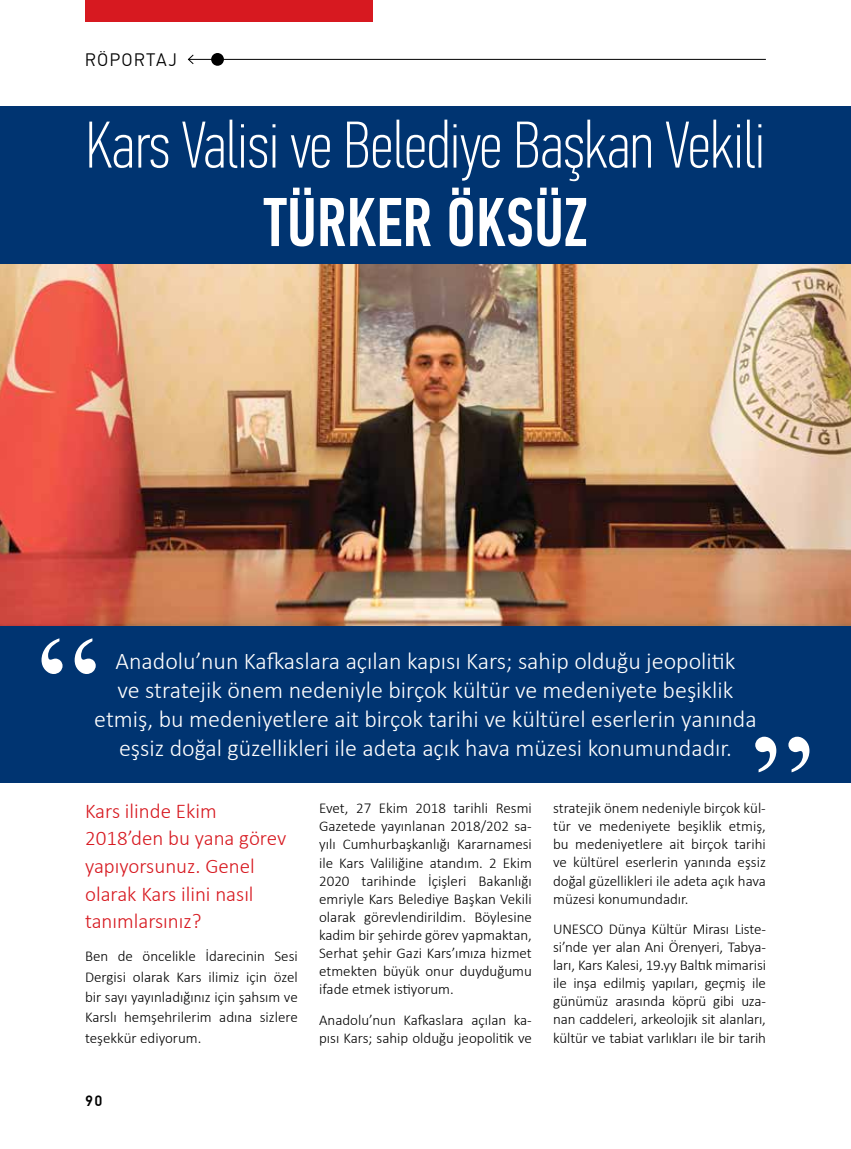
<style>
.page{position:relative;width:851px;height:1149px;background:#fff}
.page>*{position:absolute;margin:0;border:0;box-sizing:border-box;transform-origin:0 0}
.t1{font:500 69px "PF Din Text Comp Pro";color:#fff}
.t2{font:100 66px "PF Din Text Comp Pro";color:#fff}
.t3{font:300 24px/28.8px "Calibri";color:#fff;text-align:center}
.t4{font:300 21px/27.6px "Calibri";color:#d71920}
.t5{font:300 18px "PF Din Text Pro";letter-spacing:.1em;color:#000}
.t6{font:300 15px/18px "Calibri";color:#000;text-align:justify}
.t7{font:500 15px "PF Din Text Pro";color:#000}
</style>
<div class="page">
<hr style="left:188px;top:59px;width:577px;height:1px;background:#000">
<svg style="left:188px;top:54px;width:6px;height:10px"></svg>
<div style="left:211px;top:53px;width:13px;height:13px;background:#000;border-radius:50%"></div>
<div style="left:85px;top:0;width:288px;height:21px;background:#d71920"></div>
<div style="left:0;top:625px;width:850px;height:157px;background:#003471"></div>
<img style="left:0;top:264px;width:850px;height:361px">
<div style="left:0;top:106px;width:850px;height:158px;background:#003471"></div>
<svg style="left:42px;top:638px;width:54px;height:35px"></svg>
<svg style="left:755px;top:736px;width:54px;height:36px"></svg>
<p class="t5" style="left:85px;top:50px;width:93px">RÖPORTAJ</p>
<h2 class="t2" style="left:86px;top:107px;width:680px">Kars Valisi ve Belediye Başkan Vekili</h2>
<h1 class="t1" style="left:263px;top:182px;width:325px">TÜRKER ÖKSÜZ</h1>
<p class="t3" style="left:94px;top:646px;width:664px">Anadolu’nun Kafkaslara açılan kapısı Kars; sahip olduğu jeopolitik<br>ve stratejik önem nedeniyle birçok kültür ve medeniyete beşiklik etmiş, bu medeniyetlere ait birçok tarihi ve kültürel eserlerin yanında eşsiz doğal güzellikleri ile adeta açık hava müzesi konumundadır.</p>
<h3 class="t4" style="left:85px;top:796px;width:203px">Kars ilinde Ekim<br>2018’den bu yana görev yapıyorsunuz. Genel olarak Kars ilini nasıl tanımlarsınız?</h3>
<p class="t6" style="left:85px;top:945px;width:214px;line-height:20.2px">Ben de öncelikle İdarecinin Sesi Dergisi olarak Kars ilimiz için özel bir sayı yayınladığınız için şahsım ve Karslı hemşehrilerim adına sizlere teşekkür ediyorum.</p>
<p class="t7" style="left:85px;top:1091px;width:19px">90</p>
<p class="t6" style="left:319px;top:799px;width:214px">Evet, 27 Ekim 2018 tarihli Resmi Gazetede yayınlanan 2018/202 sa&shy;yılı Cumhurbaşkanlığı Kararnamesi ile Kars Valiliğine atandım. 2 Ekim 2020 tarihinde İçişleri Bakanlığı emriyle Kars Belediye Başkan Vekili olarak görevlendirildim. Böylesine kadim bir şehirde görev yapmaktan, Serhat şehir Gazi Kars’ımıza hizmet etmekten büyük onur duyduğumu ifade etmek istiyorum.</p>
<p class="t6" style="left:319px;top:1010px;width:214px">Anadolu’nun Kafkaslara açılan ka&shy;pısı Kars; sahip olduğu jeopolitik ve</p>
<p class="t6" style="left:553px;top:799px;width:214px">stratejik önem nedeniyle birçok kül&shy;tür ve medeniyete beşiklik etmiş, bu medeniyetlere ait birçok tarihi ve kültürel eserlerin yanında eşsiz doğal güzellikleri ile adeta açık hava müzesi konumundadır.</p>
<p class="t6" style="left:553px;top:919px;width:214px">UNESCO Dünya Kültür Mirası Liste&shy;si’nde yer alan Ani Örenyeri, Tabya&shy;ları, Kars Kalesi, 19.yy Baltık mimarisi ile inşa edilmiş yapıları, geçmiş ile günümüz arasında köprü gibi uza&shy;nan caddeleri, arkeolojik sit alanları, kültür ve tabiat varlıkları ile bir tarih</p>
</div>
